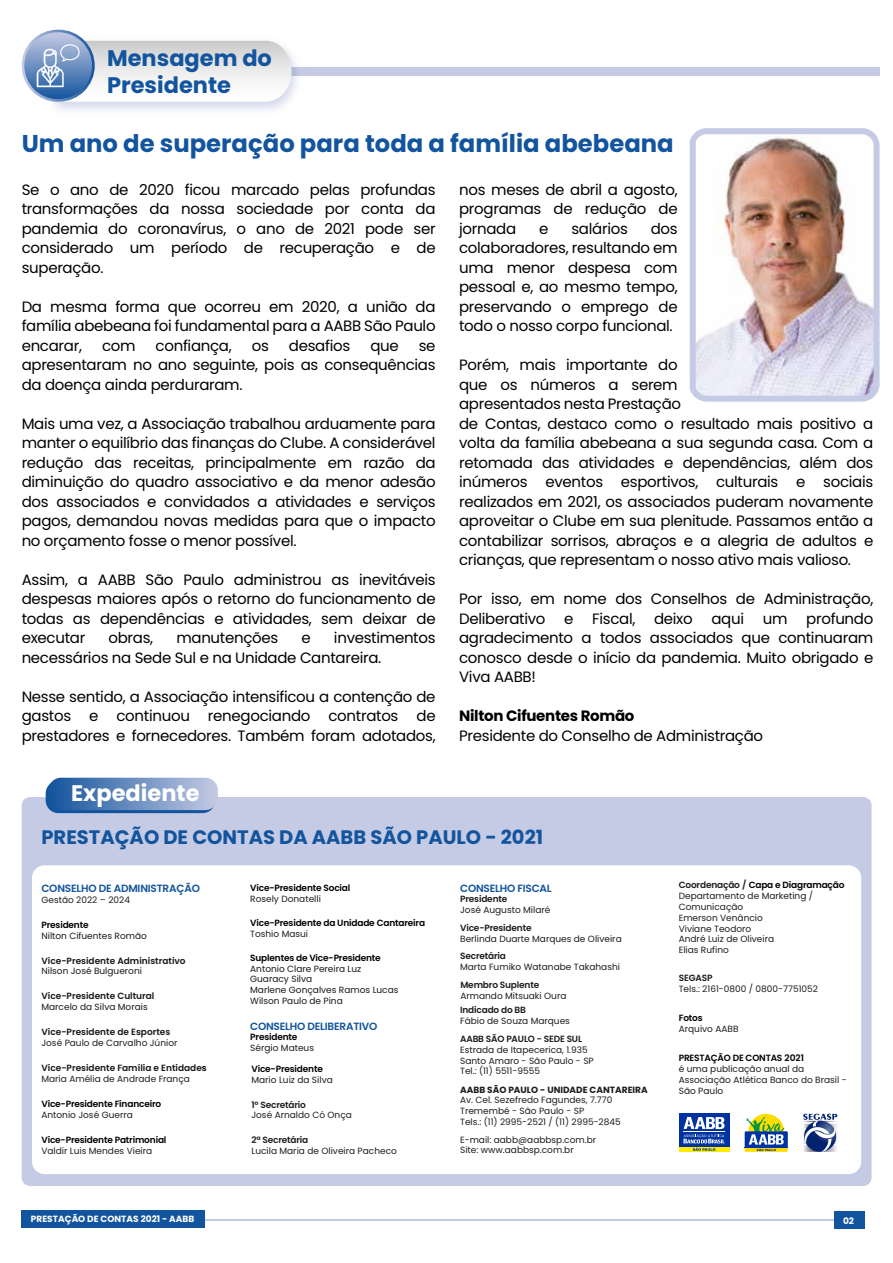
<style>
.page{position:relative;width:893px;height:1263px;background:#fff}
.page>*{position:absolute;margin:0;border:0;box-sizing:border-box;transform-origin:0 0}
.t1{font:700 24.3px "Poppins";color:#12549e}
.t2{font:700 22.5px/27px "Poppins";color:#12549e}
.t3{font:700 22.5px "Poppins";color:#fff}
.t4{font:700 19.5px "Poppins";color:#12549e}
.t5{font:15px/19.5px "Poppins";letter-spacing:-.02em;color:#000;text-align:justify}
.t6{font:700 15px "Poppins";letter-spacing:-.02em;color:#000}
.t7{font:600 10.5px "Poppins";letter-spacing:-.02em;color:#12549e}
.t8{font:9px/10.8px "Poppins";color:#1d1d1b}
.t9{font:600 9px "Poppins";letter-spacing:-.02em;color:#000}
.t10{font:9px/10.8px "Poppins";color:#1a171b}
.t11{font:600 9px/10.8px "Poppins";color:#1a171b}
.t12{font:600 9px "Poppins";letter-spacing:-.02em;color:#1d1d1b}
.t13{font:700 9px "Poppins";color:#1d1d1b}
.t14{font:700 9px "Poppins";color:#fff}
.s1{color:#000}
.s2{font-weight:400;color:#1d1d1b}
.s3{font-weight:600}
.s4{font-weight:600;color:#000}
</style>
<div class="page">
<div style="left:65px;top:67px;width:814px;height:9px;background:#c5cbe4"></div>
<svg style="left:22px;top:30px;width:270px;height:72px"></svg>
<hr style="left:171px;top:1219px;width:663px;height:2px;background:#c5cbe4">
<div style="left:834px;top:1211px;width:30px;height:17px;background:#12549e"></div>
<div style="left:22px;top:1210px;width:183px;height:17px;background:#12549e"></div>
<img style="left:689px;top:128px;width:191px;height:274px">
<div style="left:22px;top:797px;width:849px;height:389px;background:#c5cbe4;border-radius:8px"></div>
<div style="left:46px;top:781px;width:169px;height:32px;background:linear-gradient(to right,#12549e,#12549e);border-radius:13px"></div>
<svg style="left:48px;top:778px;width:170px;height:32px;background:#6c8fc0"></svg>
<div style="left:32px;top:865px;width:829px;height:309px;background:#fff;border-radius:13px"></div>
<div style="left:679px;top:1113px;width:50px;height:34px;background:#0033a1"></div>
<div style="left:679px;top:1147px;width:50px;height:5px;background:#ffed00"></div>
<svg style="left:683px;top:1117px;width:41px;height:34px"></svg>
<svg style="left:803px;top:1114px;width:34px;height:38px"></svg>
<svg style="left:745px;top:1114px;width:43px;height:38px"></svg>
<h2 class="t2" style="left:107px;top:45px;width:166px">Mensagem do<br>Presidente</h2>
<h1 class="t1" style="left:22px;top:130px;width:654px">Um ano de superação para toda a família abebeana</h1>
<p class="t5" style="left:22px;top:180px;width:415px">Se o ano de 2020 ficou marcado pelas profundas transformações da nossa sociedade por conta da pandemia do coronavírus, o ano de 2021 pode ser considerado um período de recuperação e de superação.</p>
<p class="t5" style="left:22px;top:297px;width:415px">Da mesma forma que ocorreu em 2020, a união da família abebeana foi fundamental para a AABB São Paulo encarar,</p>
<p class="t5" style="left:102px;top:336px;width:35px">com</p>
<p class="t5" style="left:156px;top:336px;width:78px">confiança,</p>
<p class="t5" style="left:252px;top:336px;width:19px">os</p>
<p class="t5" style="left:289px;top:336px;width:63px">desafios</p>
<p class="t5" style="left:370px;top:336px;width:30px">que</p>
<p class="t5" style="left:22px;top:336px;width:415px;text-indent:397px">se apresentaram no ano seguinte, pois as consequências da doença ainda perduraram.</p>
<p class="t5" style="left:22px;top:414px;width:415px">Mais uma vez, a Associação trabalhou arduamente para manter o equilíbrio das finanças do Clube. A considerável redução das receitas, principalmente em razão da diminuição do quadro associativo e da menor adesão dos associados e convidados a atividades e serviços pagos, demandou novas medidas para que o impacto no orçamento fosse o menor possível.</p>
<p class="t5" style="left:22px;top:570px;width:415px">Assim, a AABB São Paulo administrou as inevitáveis despesas maiores após o retorno do funcionamento de todas as dependências e atividades, sem deixar de executar</p>
<p class="t5" style="left:22px;top:628px;width:415px;text-indent:312px">investimentos necessários na Sede Sul e na Unidade Cantareira.</p>
<p class="t5" style="left:22px;top:687px;width:415px">Nesse sentido, a Associação intensificou a contenção de gastos e continuou renegociando contratos de prestadores e fornecedores. Também foram adotados,</p>
<p class="t5" style="left:108px;top:628px;width:46px">obras,</p>
<p class="t5" style="left:176px;top:628px;width:103px">manutenções</p>
<p class="t5" style="left:301px;top:628px;width:11px">e</p>
<p class="t5" style="left:459px;top:180px;width:220px">nos meses de abril a agosto, programas de redução de jornada</p>
<p class="t5" style="left:539px;top:219px;width:11px">e</p>
<p class="t5" style="left:571px;top:219px;width:58px">salários</p>
<p class="t5" style="left:459px;top:219px;width:220px;text-indent:192px">dos colaboradores, resultando em uma menor despesa com pessoal e, ao mesmo tempo, preservando o emprego de todo o nosso corpo funcional.</p>
<p class="t5" style="left:459px;top:355px;width:416px;text-align:left">Porém, mais importante do<br>que os números a serem<br>apresentados nesta Prestação<br>de Contas, destaco como o resultado mais positivo a volta da família abebeana a sua segunda casa. Com a retomada das atividades e dependências, além dos inúmeros eventos esportivos, culturais e sociais realizados em 2021, os associados puderam novamente aproveitar o Clube em sua plenitude. Passamos então a contabilizar sorrisos, abraços e a alegria de adultos e crianças, que representam o nosso ativo mais valioso.</p>
<p class="t5" style="left:459px;top:589px;width:416px">Por isso, em nome dos Conselhos de Administração, Deliberativo e Fiscal, deixo aqui um profundo agradecimento a todos associados que continuaram conosco desde o início da pandemia. Muito obrigado e Viva AABB!</p>
<p class="t6" style="left:459px;top:707px;width:177px">Nilton Cifuentes Romão</p>
<p class="t5" style="left:459px;top:726px;width:306px">Presidente do Conselho de Administração</p>
<h2 class="t3" style="left:71px;top:780px;width:130px">Expediente</h2>
<h3 class="t4" style="left:41px;top:826px;width:503px">PRESTAÇÃO DE CONTAS DA AABB SÃO PAULO - 2021</h3>
<p class="t7" style="left:41px;top:882px;width:160px">CONSELHO DE ADMINISTRAÇÃO</p>
<p class="t8" style="left:41px;top:894px;width:90px">Gestão 2022 – 2024</p>
<p class="t9" style="left:41px;top:919px;width:49px">Presidente</p>
<p class="t10" style="left:41px;top:930px;width:107px">Nilton Cifuentes Romão</p>
<p class="t11" style="left:41px;top:955px;width:146px">Vice-Presidente Administrativo</p>
<p class="t10" style="left:41px;top:966px;width:102px">Nilson José Bulgueroni</p>
<p class="t9" style="left:250px;top:882px;width:102px">Vice-Presidente Social</p>
<p class="t8" style="left:250px;top:893px;width:72px">Rosely Donatelli</p>
<p class="t9" style="left:250px;top:917px;width:176px">Vice-Presidente da Unidade Cantareira</p>
<p class="t8" style="left:250px;top:928px;width:59px">Toshio Masui</p>
<p class="t9" style="left:250px;top:952px;width:132px">Suplentes de Vice-Presidente</p>
<p class="t10" style="left:250px;top:963px;width:150px">Antonio Clare Pereira Luz<br>Guaracy Silva<br>Marlene Gonçalves Ramos Lucas<br>Wilson Paulo de Pina</p>
<p class="t7" style="left:250px;top:1020px;width:129px">CONSELHO DELIBERATIVO</p>
<p class="t9" style="left:250px;top:1032px;width:49px">Presidente</p>
<p class="t8" style="left:250px;top:1043px;width:65px">Sérgio Mateus</p>
<p class="t9" style="left:251px;top:1064px;width:73px">Vice-Presidente</p>
<p class="t8" style="left:251px;top:1075px;width:83px">Mario Luiz da Silva</p>
<p class="t12" style="left:251px;top:1099px;width:56px">1º Secretário</p>
<p class="t8" style="left:251px;top:1110px;width:102px">José Arnaldo Có Onça</p>
<p class="t12" style="left:251px;top:1134px;width:58px">2ª Secretária</p>
<p class="t8" style="left:251px;top:1145px;width:147px">Lucila Maria de Oliveira Pacheco</p>
<p class="t7" style="left:460px;top:882px;width:93px">CONSELHO FISCAL</p>
<p class="t12" style="left:460px;top:894px;width:49px">Presidente</p>
<p class="t8" style="left:460px;top:905px;width:92px">José Augusto Milaré</p>
<p class="t12" style="left:460px;top:922px;width:73px">Vice-Presidente</p>
<p class="t8" style="left:460px;top:933px;width:163px">Berlinda Duarte Marques de Oliveira</p>
<p class="t12" style="left:460px;top:951px;width:47px">Secretária</p>
<p class="t8" style="left:460px;top:962px;width:161px">Marta Fumiko Watanabe Takahashi</p>
<p class="t12" style="left:460px;top:1005px;width:67px">Indicado do BB</p>
<p class="t8" style="left:460px;top:1015px;width:111px">Fábio de Souza Marques</p>
<p class="t12" style="left:460px;top:1034px;width:124px">AABB SÃO PAULO - SEDE SUL</p>
<p class="t8" style="left:460px;top:1044px;width:135px">Estrada de Itapecerica, 1.935<br>Santo Amaro - São Paulo - SP<br>Tel.: (11) 5511-9555</p>
<p class="t13" style="left:460px;top:1084px;width:189px">AABB SÃO PAULO - UNIDADE CANTAREIRA</p>
<p class="t8" style="left:460px;top:1095px;width:162px">Av. Cel. Sezefredo Fagundes, 7.770<br>Tremembé - São Paulo - SP<br>Tels.: (11) 2995-2521 / (11) 2995-2845</p>
<p class="t8" style="left:460px;top:1134px;width:137px">E-mail: aabb@aabbsp.com.br<br>Site: www.aabbsp.com.br</p>
<p class="t12" style="left:460px;top:979px;width:80px">Membro Suplente</p>
<p class="t8" style="left:460px;top:990px;width:108px">Armando Mitsuaki Oura</p>
<p class="t11" style="left:41px;top:991px;width:115px">Vice-Presidente Cultural</p>
<p class="t10" style="left:41px;top:1002px;width:108px">Marcelo da Silva Morais</p>
<p class="t11" style="left:41px;top:1027px;width:130px">Vice-Presidente de Esportes</p>
<p class="t8" style="left:41px;top:1037px;width:137px">José Paulo de Carvalho Júnior</p>
<p class="t11" style="left:41px;top:1062px;width:167px">Vice-Presidente Família e Entidade<span class="s1">s<br></span><span class="s2">Maria Amélia de Andrade França</span></p>
<p class="t9" style="left:41px;top:1098px;width:121px">Vice-Presidente Financeiro</p>
<p class="t8" style="left:41px;top:1109px;width:93px">Antonio José Guerra</p>
<p class="t9" style="left:41px;top:1134px;width:126px">Vice-Presidente Patrimonial</p>
<p class="t8" style="left:41px;top:1145px;width:112px">Valdir Luis Mendes Vieira</p>
<p class="t8" style="left:679px;top:880px;width:167px"><span class="s3">Coordenação /</span> <span class="s4">Capa e Diagramação<br></span>Departamento de Marketing /<br>Comunicação<br>Emerson Venâncio<br>Viviane Teodoro<br>André Luiz de Oliveira<br>Elias Rufino</p>
<p class="t12" style="left:679px;top:973px;width:35px">SEGASP</p>
<p class="t8" style="left:679px;top:983px;width:141px">Tels.: 2161-0800 / 0800-7751052</p>
<p class="t9" style="left:679px;top:1013px;width:25px">Fotos</p>
<p class="t8" style="left:679px;top:1023px;width:61px">Arquivo AABB</p>
<p class="t9" style="left:679px;top:1053px;width:127px">PRESTAÇÃO DE CONTAS 2021</p>
<p class="t8" style="left:679px;top:1064px;width:169px">é uma publicação anual da<br>Associação Atlética Banco do Brasil -<br>São Paulo</p>
<p class="t14" style="left:31px;top:1214px;width:165px">PRESTAÇÃO DE CONTAS 2021 - AABB</p>
<p class="t14" style="left:843px;top:1215px;width:13px">02</p>
</div>
